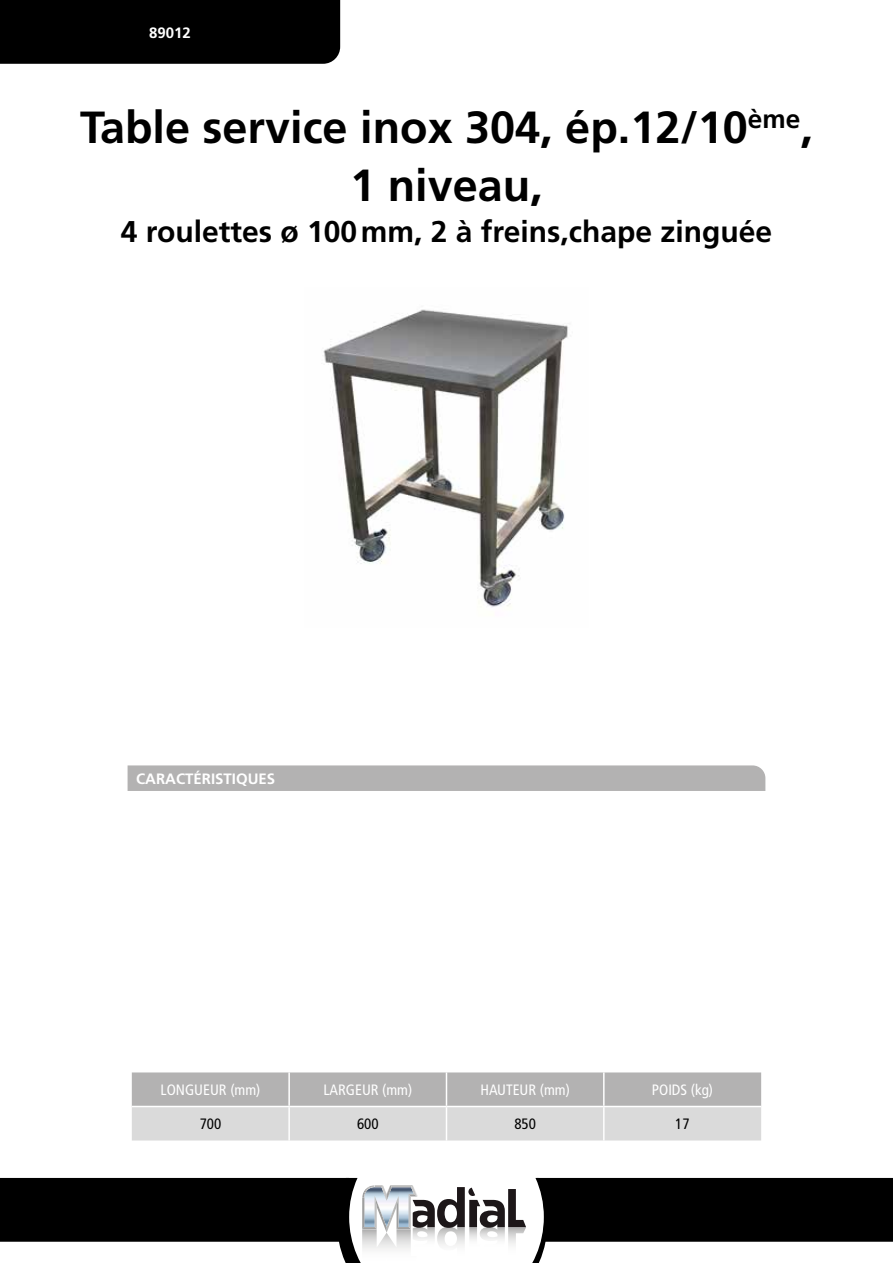
<style>
.page{position:relative;width:893px;height:1263px;background:#fff}
.page>*{position:absolute;margin:0;border:0;box-sizing:border-box;transform-origin:0 0}
.t1{font:700 45px/58.2px "Frutiger LT Std";color:#000;text-align:center}
.t2{font:700 30px "Frutiger LT Std";color:#000}
.t3{font:condensed 15px "Frutiger LT Std";color:#fff}
.t4{font:700 15px "Frutiger LT Std";color:#fff}
.t5{font:condensed 15px "Frutiger LT Std";color:#000}
</style>
<div class="page">
<div style="left:0;top:1178px;width:893px;height:64px;background:#000"></div>
<svg style="left:337px;top:1178px;width:211px;height:85px"></svg>
<img style="left:323px;top:309px;width:245px;height:298px">
<div style="left:128px;top:765px;width:637px;height:26px;background:#b3b2b2"></div>
<svg style="left:132px;top:1072px;width:629px;height:68px;background:#c7c6c6"></svg>
<hr style="left:288px;top:1072px;width:2px;height:34px;background:#fff">
<hr style="left:446px;top:1072px;width:1px;height:34px;background:#fff">
<hr style="left:603px;top:1072px;width:2px;height:34px;background:#fff">
<hr style="left:132px;top:1106px;width:157px;height:1px;background:#fff">
<hr style="left:289px;top:1106px;width:157px;height:1px;background:#fff">
<hr style="left:288px;top:1107px;width:2px;height:33px;background:#fff">
<hr style="left:446px;top:1106px;width:158px;height:1px;background:#fff">
<hr style="left:446px;top:1107px;width:1px;height:33px;background:#fff">
<hr style="left:604px;top:1106px;width:157px;height:1px;background:#fff">
<hr style="left:603px;top:1107px;width:2px;height:33px;background:#fff">
<div style="left:0;top:0;width:340px;height:64px;background:#000"></div>
<p class="t4" style="left:149px;top:23px;width:43px">89012</p>
<h1 class="t1" style="left:80px;top:99px;width:734px">Table service inox 304, ép.12/10<sup>ème</sup>,<br>1 niveau,</h1>
<h2 class="t2" style="left:121px;top:214px;width:653px">4 roulettes ø 100mm, 2 à freins,chape zinguée</h2>
<p class="t4" style="left:136px;top:770px;width:141px">CARACTÉRISTIQUES</p>
<p class="t3" style="left:161px;top:1081px;width:101px">LONGUEUR (mm)</p>
<p class="t3" style="left:323px;top:1081px;width:90px">LARGEUR (mm)</p>
<p class="t3" style="left:480px;top:1081px;width:91px">HAUTEUR (mm)</p>
<p class="t3" style="left:652px;top:1081px;width:63px">POIDS (kg)</p>
<p class="t5" style="left:200px;top:1115px;width:23px">700</p>
<p class="t5" style="left:357px;top:1115px;width:23px">600</p>
<p class="t5" style="left:514px;top:1115px;width:23px">850</p>
<p class="t5" style="left:675px;top:1115px;width:16px">17</p>
</div>
